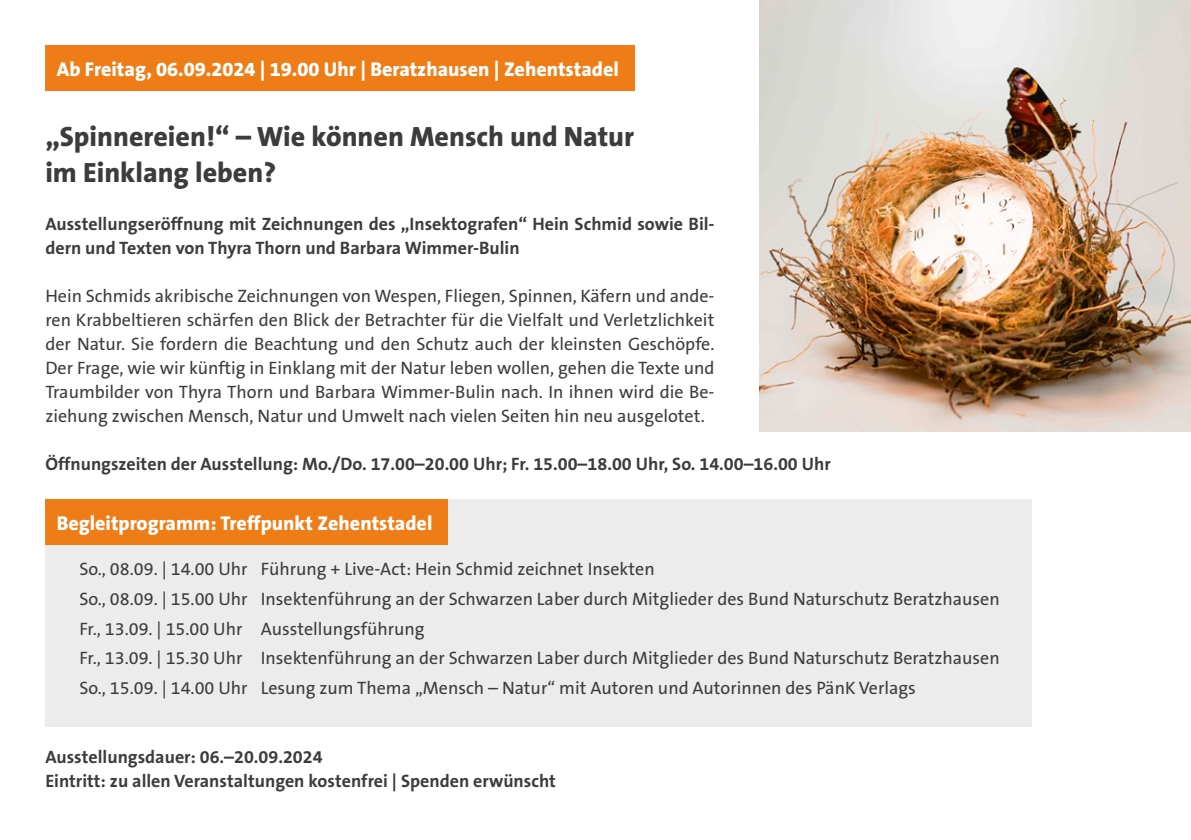
<style>
.page{position:relative;width:1191px;height:840px;background:#fff}
.page>*{position:absolute;margin:0;border:0;box-sizing:border-box;transform-origin:0 0}
.t1{font:800 28px/36px "The Sans B8";color:#3c3c3b}
.t2{font:800 20px "The Sans B8";color:#fff}
.t3{font:18px/24px "The Sans B5 Plain";color:#3c3c3b;text-align:justify}
.t4{font:700 18px/24px "The Sans B7";color:#3c3c3b}
</style>
<div class="page">
<div style="left:45px;top:499px;width:987px;height:227px;background:#ececec"></div>
<img style="left:760px;top:0;width:431px;height:431px">
<div style="left:45px;top:45px;width:590px;height:46px;background:#ef7d17"></div>
<div style="left:45px;top:499px;width:403px;height:45px;background:#ef7d17"></div>
<p class="t2" style="left:57px;top:58px;width:563px">Ab Freitag, 06.09.2024 | 19.00 Uhr | Beratzhausen | Zehentstadel</p>
<h1 class="t1" style="left:45px;top:120px;width:590px">„Spinnereien!“ – Wie können Mensch und Natur im Einklang leben?</h1>
<p class="t4" style="left:45px;top:212px;width:671px">Ausstellungseröffnung mit Zeichnungen des „Insektografen“ Hein Schmid sowie Bil&shy;dern und Texten von Thyra Thorn und Barbara Wimmer-Bulin</p>
<p class="t3" style="left:45px;top:285px;width:671px">Hein Schmids akribische Zeichnungen von Wespen, Fliegen, Spinnen, Käfern und ande&shy;ren Krabbeltieren schärfen den Blick der Betrachter für die Vielfalt und Verletzlichkeit der Natur. Sie fordern die Beachtung und den Schutz auch der kleinsten Geschöpfe.<br>Der Frage, wie wir künftig in Einklang mit der Natur leben wollen, gehen die Texte und Traumbilder von Thyra Thorn und Barbara Wimmer-Bulin nach. In ihnen wird die Be&shy;ziehung zwischen Mensch, Natur und Umwelt nach vielen Seiten hin neu ausgelotet.</p>
<p class="t4" style="left:45px;top:452px;width:787px">Öffnungszeiten der Ausstellung: Mo./Do. 17.00–20.00 Uhr; Fr. 15.00–18.00 Uhr, So. 14.00–16.00 Uhr</p>
<p class="t2" style="left:57px;top:512px;width:377px">Begleitprogramm: Treffpunkt Zehentstadel</p>
<p class="t3" style="left:79px;top:555px;width:922px;line-height:29.6px;text-align:left">So., 08.09. | 14.00 Uhr Führung + Live-Act: Hein Schmid zeichnet Insekten<br>So., 08.09. | 15.00 Uhr Insektenführung an der Schwarzen Laber durch Mitglieder des Bund Naturschutz Beratzhausen Fr., 13.09. | 15.00 Uhr Ausstellungsführung<br>Fr., 13.09. | 15.30 Uhr Insektenführung an der Schwarzen Laber durch Mitglieder des Bund Naturschutz Beratzhausen So., 15.09. | 14.00 Uhr Lesung zum Thema „Mensch – Natur“ mit Autoren und Autorinnen des PänK Verlags</p>
<p class="t4" style="left:45px;top:745px;width:512px">Ausstellungsdauer: 06.–20.09.2024<br>Eintritt: zu allen Veranstaltungen kostenfrei | Spenden erwünscht</p>
</div>
